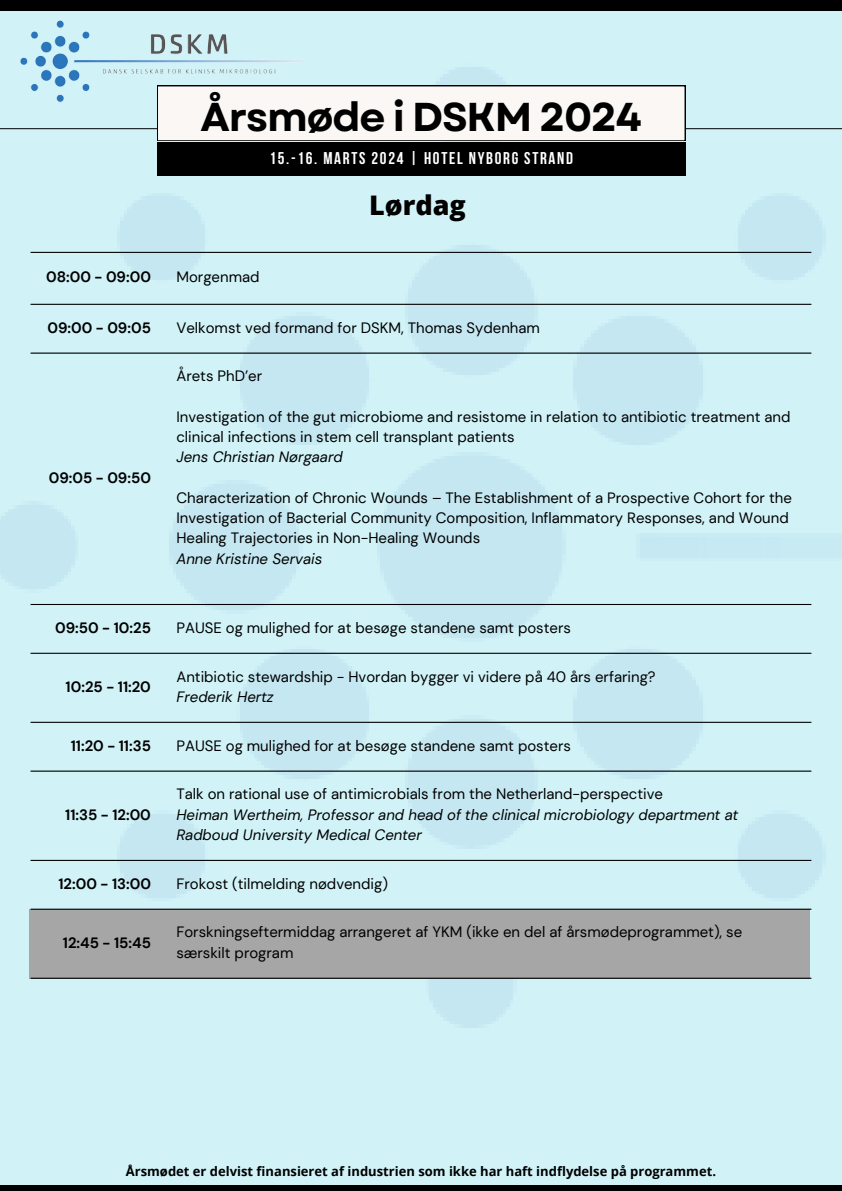
<style>
.page{position:relative;width:842px;height:1191px;background:#fff}
.page>*{position:absolute;margin:0;border:0;box-sizing:border-box;transform-origin:0 0}
.t1{font:700 40.2px "Garet";letter-spacing:-.03em;color:#000}
.t2{font:800 27px "Open Sans";color:#000}
.t3{font:700 17px "Bebas Neue";letter-spacing:.1em;color:#fff}
.t4{font:15px/20.2px "DM Sans";color:#000}
.t5{font:italic 15px/20.2px "DM Sans";color:#000}
.t6{font:700 15px "DM Sans";color:#000}
.t7{font:700 13px "Open Sans";color:#000}
</style>
<div class="page">
<div style="left:0;top:0;width:842px;height:1190px;background:#d1f3f8"></div>
<img style="left:0;top:67px;width:842px;height:961px">
<div style="left:29px;top:909px;width:781px;height:69px;background:#a6a6a6"></div>
<hr style="left:31px;top:252px;width:780px;height:1px;background:#000">
<hr style="left:31px;top:304px;width:780px;height:1px;background:#000">
<hr style="left:31px;top:352px;width:780px;height:1px;background:#000">
<hr style="left:31px;top:604px;width:780px;height:1px;background:#000">
<hr style="left:31px;top:652px;width:780px;height:1px;background:#000">
<hr style="left:31px;top:721px;width:780px;height:1px;background:#000">
<hr style="left:31px;top:770px;width:780px;height:1px;background:#000">
<hr style="left:31px;top:859px;width:780px;height:1px;background:#000">
<hr style="left:31px;top:908px;width:780px;height:1px;background:#000">
<hr style="left:31px;top:977px;width:780px;height:1px;background:#000">
<div style="left:0;top:0;width:842px;height:11px;background:#000001"></div>
<hr style="left:0;top:128px;width:842px;height:1px;background:#000">
<svg style="left:157px;top:86px;width:528px;height:90px;background:#92918f"></svg>
<img style="left:12px;top:20px;width:295px;height:83px">
<div style="left:0;top:1184px;width:842px;height:6px;background:#000001"></div>
<p class="t1" style="left:201px;top:88px;width:443px">Årsmøde i DSKM 2024</p>
<p class="t3" style="left:269px;top:151px;width:305px">15.-16. MARTS 2024 | HOTEL NYBORG STRAND</p>
<p class="t2" style="left:369px;top:186px;width:98px">Lørdag</p>
<p class="t6" style="left:46px;top:267px;width:106px">08:00 - 09:00</p>
<p class="t4" style="left:176px;top:267px;width:85px">Morgenmad</p>
<h1 class="t6" style="left:47px;top:318px;width:105px">09:00 - 09:05</h1>
<h3 class="t4" style="left:176px;top:317px;width:365px">Velkomst ved formand for DSKM, Thomas Sydenham</h3>
<h2 class="t6" style="left:49px;top:468px;width:104px">09:05 - 09:50</h2>
<p class="t4" style="left:176px;top:366px;width:87px">Årets PhD’er</p>
<p class="t4" style="left:176px;top:406px;width:616px">Investigation of the gut microbiome and resistome in relation to antibiotic treatment and clinical infections in stem cell transplant patients</p>
<p class="t5" style="left:176px;top:447px;width:168px">Jens Christian Nørgaard</p>
<p class="t4" style="left:176px;top:487px;width:617px">Characterization of Chronic Wounds – The Establishment of a Prospective Cohort for the<br>Investigation of Bacterial Community Composition, Inflammatory Responses, and Wound<br>Healing Trajectories in Non-Healing Wounds</p>
<p class="t5" style="left:176px;top:548px;width:148px">Anne Kristine Servais</p>
<p class="t6" style="left:55px;top:618px;width:97px">09:50 - 10:25</p>
<p class="t4" style="left:176px;top:617px;width:396px">PAUSE og mulighed for at besøge standene samt posters</p>
<p class="t6" style="left:66px;top:677px;width:87px">10:25 - 11:20</p>
<p class="t4" style="left:176px;top:666px;width:481px">Antibiotic stewardship - Hvordan bygger vi videre på 40 års erfaring?</p>
<p class="t5" style="left:176px;top:686px;width:99px">Frederik Hertz</p>
<p class="t6" style="left:71px;top:735px;width:82px">11:20 - 11:35</p>
<p class="t4" style="left:176px;top:735px;width:396px">PAUSE og mulighed for at besøge standene samt posters</p>
<p class="t6" style="left:65px;top:804px;width:87px">11:35 - 12:00</p>
<p class="t4" style="left:176px;top:784px;width:488px">Talk on rational use of antimicrobials from the Netherland-perspective</p>
<p class="t5" style="left:176px;top:804px;width:563px">Heiman Wertheim, Professor and head of the clinical microbiology department at<br>Radboud University Medical Center</p>
<p class="t6" style="left:58px;top:873px;width:94px">12:00 - 13:00</p>
<p class="t4" style="left:176px;top:873px;width:213px">Frokost (tilmelding nødvendig)</p>
<p class="t6" style="left:63px;top:933px;width:90px">12:45 - 15:45</p>
<p class="t4" style="left:176px;top:922px;width:567px">Forskningseftermiddag arrangeret af YKM (ikke en del af årsmødeprogrammet), se særskilt program</p>
<p class="t7" style="left:126px;top:1161px;width:592px">Årsmødet er delvist finansieret af industrien som ikke har haft indflydelse på programmet.</p>
</div>
